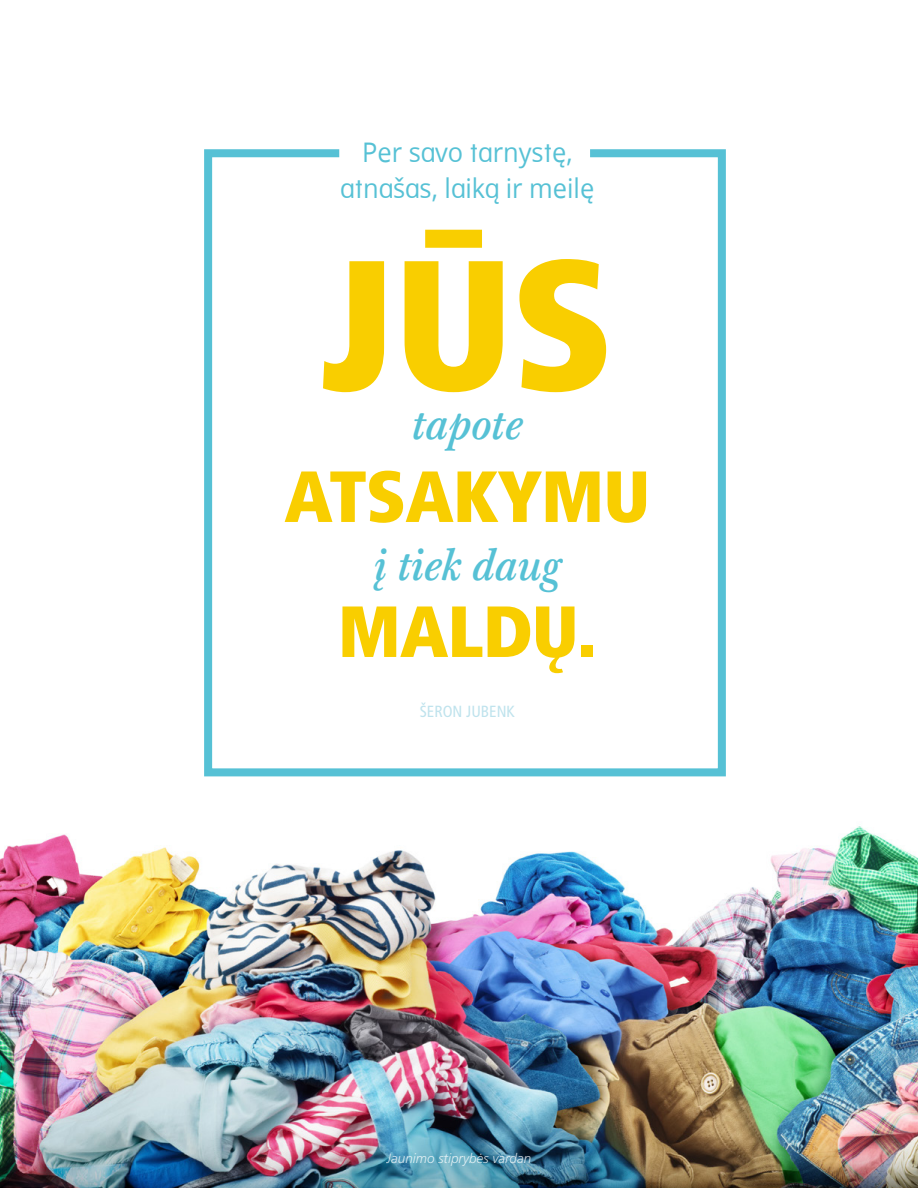
<style>
.page{position:relative;width:918px;height:1188px;background:#fff}
.page>*{position:absolute;margin:0;border:0;box-sizing:border-box;transform-origin:0 0}
.artcl16_p1_figure_im{font:184.5px "Frutigerlds Lat Extra Blk Cn";color:#f9ce00}
.artcl16_p1_figure_im-2{font:72.3px "Frutigerlds Lat Extra Blk Cn";letter-spacing:-.01em;color:#f9ce00}
.artcl16_p1_figure_im-3{font:italic 500 43.35px "Mc Kaylds Lat";color:#56c1d5;scale:.94 1}
.artcl16_p1_figure_im-4{font:27px/36px "Dots Solidlds Lat";color:#56c1d5;text-align:center;scale:.94 1}
.artcl16_p1_figure_im-5{font:condensed 16.05px "Frutigerlds Lat";color:#bfe3ed}
.t1{font:italic 300 13.5px "Frutigerlds Lat";color:#fff}
</style>
<div class="page">
<img style="left:0;top:826px;width:918px;height:362px">
<svg style="left:204px;top:149px;width:522px;height:628px"></svg>
<p class="artcl16_p1_figure_im-4" style="left:340px;top:135px;width:272px">Per savo tarnystę, atnašas, laiką ir meilę</p>
<p class="artcl16_p1_figure_im" style="left:321px;top:183px;width:295px">JŪS</p>
<p class="artcl16_p1_figure_im-3" style="left:412px;top:390px;width:119px">tapote</p>
<p class="artcl16_p1_figure_im-2" style="left:284px;top:441px;width:367px">ATSAKYMU</p>
<p class="artcl16_p1_figure_im-3" style="left:374px;top:531px;width:200px">į tiek daug</p>
<p class="artcl16_p1_figure_im-2" style="left:338px;top:576px;width:260px">MALDŲ.</p>
<p class="artcl16_p1_figure_im-5" style="left:420px;top:699px;width:97px">ŠERON JUBENK</p>
<p class="t1" style="left:387px;top:1148px;width:146px">Jaunimo stiprybės vardan</p>
</div>
